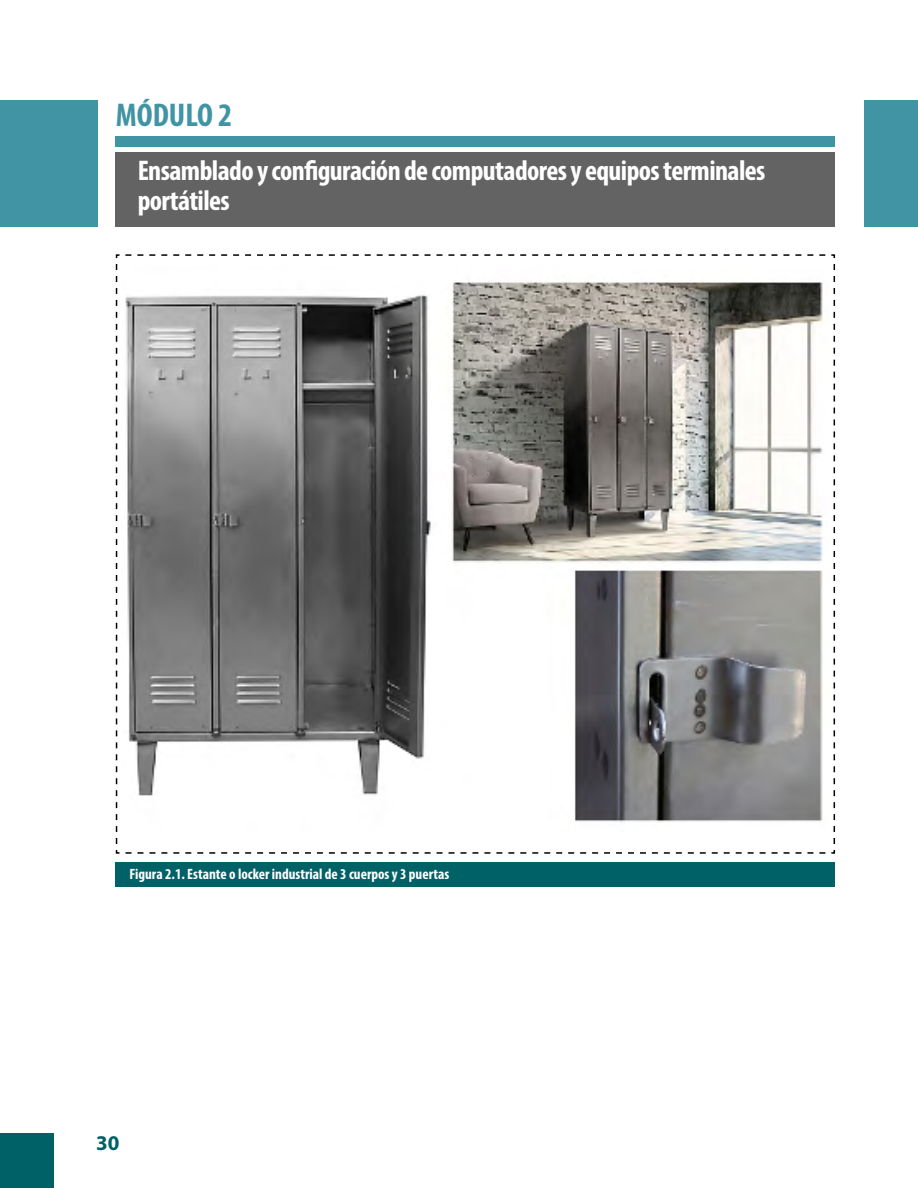
<style>
.page{position:relative;width:918px;height:1188px;background:#fff}
.page>*{position:absolute;margin:0;border:0;box-sizing:border-box;transform-origin:0 0}
.t1{font:700 condensed 33px "Myriad Pro";color:#4194a3}
.t2{font:700 condensed 28.5px/30px "Myriad Pro";letter-spacing:-.02em;color:#fff}
.t3{font:700 21px "Myriad Pro";color:#006167}
.t4{font:700 condensed 15px "Myriad Pro";color:#fff}
</style>
<div class="page">
<div style="left:0;top:1134px;width:54px;height:54px;background:#006167"></div>
<div style="left:116px;top:862px;width:719px;height:25px;background:#006167"></div>
<svg style="left:115px;top:254px;width:721px;height:600px"></svg>
<img style="left:123px;top:266px;width:706px;height:565px">
<div style="left:116px;top:152px;width:719px;height:74px;background:#646363"></div>
<div style="left:116px;top:136px;width:719px;height:11px;background:#4194a3"></div>
<div style="left:0;top:100px;width:97px;height:126px;background:#4194a3"></div>
<div style="left:864px;top:100px;width:54px;height:126px;background:#4194a3"></div>
<p class="t1" style="left:116px;top:94px;width:118px">MÓDULO 2</p>
<p class="t2" style="left:138px;top:155px;width:629px">Ensamblado y configuración de computadores y equipos terminales portátiles</p>
<p class="t4" style="left:129px;top:864px;width:321px">Figura 2.1. Estante o locker industrial de 3 cuerpos y 3 puertas</p>
<p class="t3" style="left:96px;top:1129px;width:25px">30</p>
</div>
